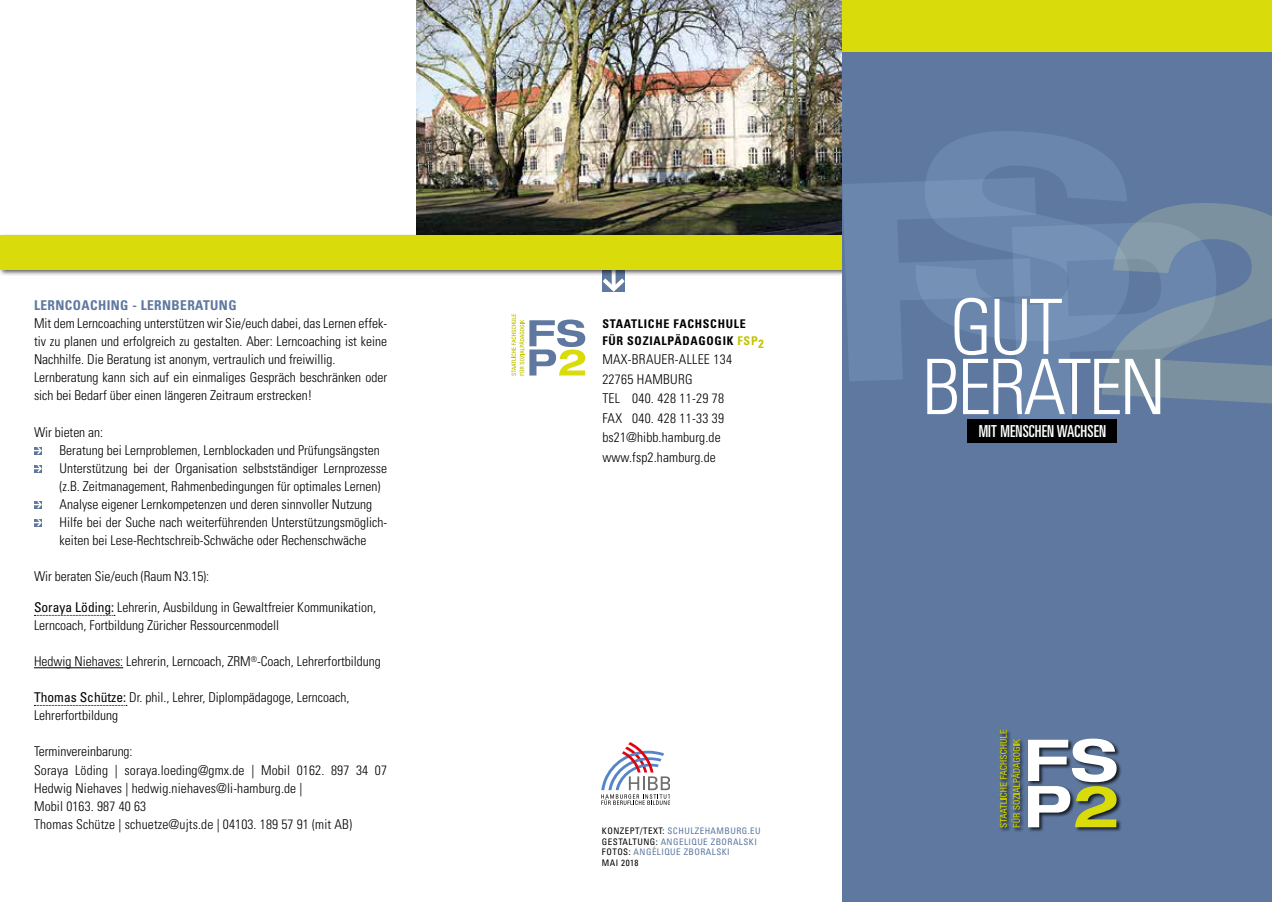
<style>
.page{position:relative;width:1272px;height:902px;background:#fff}
.page>*{position:absolute;margin:0;border:0;box-sizing:border-box;transform-origin:0 0}
.t1{font:300 condensed 76.5px/60px "Univers LT Std";letter-spacing:-.04em;color:#fff}
.t2{font:ultra-condensed 16.5px "Univers LT Std";letter-spacing:.01em;color:#fff}
.t3{font:300 condensed 13.5px/18px "Univers LT Std";color:#000}
.t4{font:300 condensed 13.5px/19.5px "Univers LT Std";letter-spacing:.02em;color:#000}
.t5{font:700 condensed 13.5px "Univers LT Std";letter-spacing:.03em;color:#5e789f}
.t6{font:700 condensed 12px/16.5px "Univers LT Std";letter-spacing:.06em;color:#000}
.t7{font:condensed 9px/10.5px "Univers LT Std";letter-spacing:.05em;color:#5e789f}
.s1{font-weight:400}
.s2{color:#c1c300}
.s3{color:#000}
</style>
<div class="page">
<img style="left:417px;top:0;width:425px;height:233px">
<svg style="left:511px;top:314px;width:74px;height:61px"></svg>
<svg style="left:601px;top:742px;width:68px;height:62px"></svg>
<div style="left:602px;top:269px;width:23px;height:23px;background:#5e789f"></div>
<svg style="left:602px;top:276px;width:22px;height:16px"></svg>
<svg style="left:34px;top:615px;width:81px;height:1px"></svg>
<hr style="left:34px;top:667px;width:89px;height:1px;background:#000">
<svg style="left:34px;top:705px;width:93px;height:1px"></svg>
<svg style="left:34px;top:447px;width:8px;height:7px"></svg>
<svg style="left:34px;top:465px;width:8px;height:7px"></svg>
<svg style="left:34px;top:501px;width:8px;height:7px"></svg>
<svg style="left:34px;top:519px;width:8px;height:7px"></svg>
<div style="left:0;top:233px;width:849px;height:43px;background:#000;opacity:.65"></div>
<div style="left:0;top:235px;width:842px;height:34px;background:#d9db0a"></div>
<div style="left:842px;top:47px;width:429px;height:854px;background:#5e789f"></div>
<div style="left:998px;top:728px;width:123px;height:104px;background:#000;opacity:.75"></div>
<svg style="left:1027px;top:738px;width:89px;height:89px"></svg>
<svg style="left:999px;top:729px;width:20px;height:98px"></svg>
<div style="left:842px;top:0;width:429px;height:51px;background:#d9db0a"></div>
<svg style="left:927px;top:131px;width:195px;height:46px;fill:#6b86ac"></svg>
<svg style="left:843px;top:177px;width:428px;height:247px"></svg>
<div style="left:967px;top:418px;width:149px;height:24px;background:#000"></div>
<p class="t5" style="left:34px;top:297px;width:204px">LERNCOACHING - LERNBERATUNG</p>
<p class="t3" style="left:34px;top:315px;width:354px">Mit dem Lerncoaching unterstützen wir Sie/euch dabei, das Lernen effek&shy;tiv zu planen und erfolgreich zu gestalten. Aber: Lerncoaching ist keine Nachhilfe. Die Beratung ist anonym, vertraulich und freiwillig.<br>Lernberatung kann sich auf ein einmaliges Gespräch beschränken oder sich bei Bedarf über einen längeren Zeitraum erstrecken!</p>
<p class="t3" style="left:34px;top:422px;width:70px">Wir bieten an:</p>
<p class="t3" style="left:60px;top:441px;width:322px">Beratung bei Lernproblemen, Lernblockaden und Prüfungsängsten</p>
<p class="t3" style="left:42px;top:459px;width:347px">U nterstützung bei der Organisation selbstständiger Lernprozesse</p>
<p class="t3" style="left:60px;top:477px;width:322px">(z.B. Zeitmanagement, Rahmenbedingungen für optimales Lernen)</p>
<p class="t3" style="left:42px;top:495px;width:332px">Analyse eigener Lernkompetenzen und deren sinnvoller Nutzung</p>
<p class="t3" style="left:60px;top:513px;width:329px">Hilfe bei der Suche nach weiterführenden Unterstützungsmöglich-</p>
<p class="t3" style="left:60px;top:531px;width:308px">keiten bei Lese-Rechtschreib-Schwäche oder Rechenschwäche</p>
<p class="t3" style="left:34px;top:567px;width:177px">Wir beraten Sie/euch (Raum N3.15):</p>
<p class="t3" style="left:34px;top:598px;width:343px"><span class="s1">SORAYA LÖDING:</span> Lehrerin, Ausbildung in Gewaltfreier Kommunikation,<br>Lerncoach, Fortbildung Züricher Ressourcenmodell</p>
<p class="t3" style="left:34px;top:652px;width:348px">Hedwig Niehaves: Lehrerin, Lerncoach, ZRM<sup>®</sup>-Coach, Lehrerfortbildung</p>
<p class="t3" style="left:34px;top:688px;width:317px"><span class="s1">THOMAS SCHÜTZE:</span> Dr. phil., Lehrer, Diplompädagoge, Lerncoach,<br>Lehrerfortbildung</p>
<p class="t3" style="left:34px;top:742px;width:354px">Terminvereinbarung:<br>Soraya Löding | soraya.loeding@gmx.de | Mobil 0162. 897 34 07<br>Hedwig Niehaves | hedwig.niehaves@li-hamburg.de |<br>Mobil 0163. 987 40 63<br>Thomas Schütze | schuetze@ujts.de | 04103. 189 57 91 (mit AB)</p>
<p class="t6" style="left:602px;top:316px;width:163px">STAATLICHE FACHSCHULE<br>FÜR SOZIALPÄDAGOGIK <span class="s2">FSP2</span></p>
<p class="t4" style="left:602px;top:350px;width:131px">Max-Brauer-Allee 134<br>22765 Hamburg<br>Tel 040. 428 11-29 78<br>Fax 040. 428 11-33 39 bs21@hibb.hamburg.de www.fsp2.hamburg.de</p>
<p class="t7" style="left:602px;top:825px;width:156px"><span class="s3">KONZEPT/TEXT:</span> SCHULZEHAMBURG.EU<br><span class="s3">GESTALTUNG:</span> ANGELIQUE ZBORALSKI<br><span class="s3">FOTOS:</span> ANGÉLIQUE ZBORALSKI<br><span class="s3">MAI 2018</span></p>
<h1 class="t1" style="left:922px;top:297px;width:233px;text-indent:28px">Gut beraten</h1>
<p class="t2" style="left:978px;top:421px;width:129px">MIT MENSCHEN WACHSEN</p>
</div>
